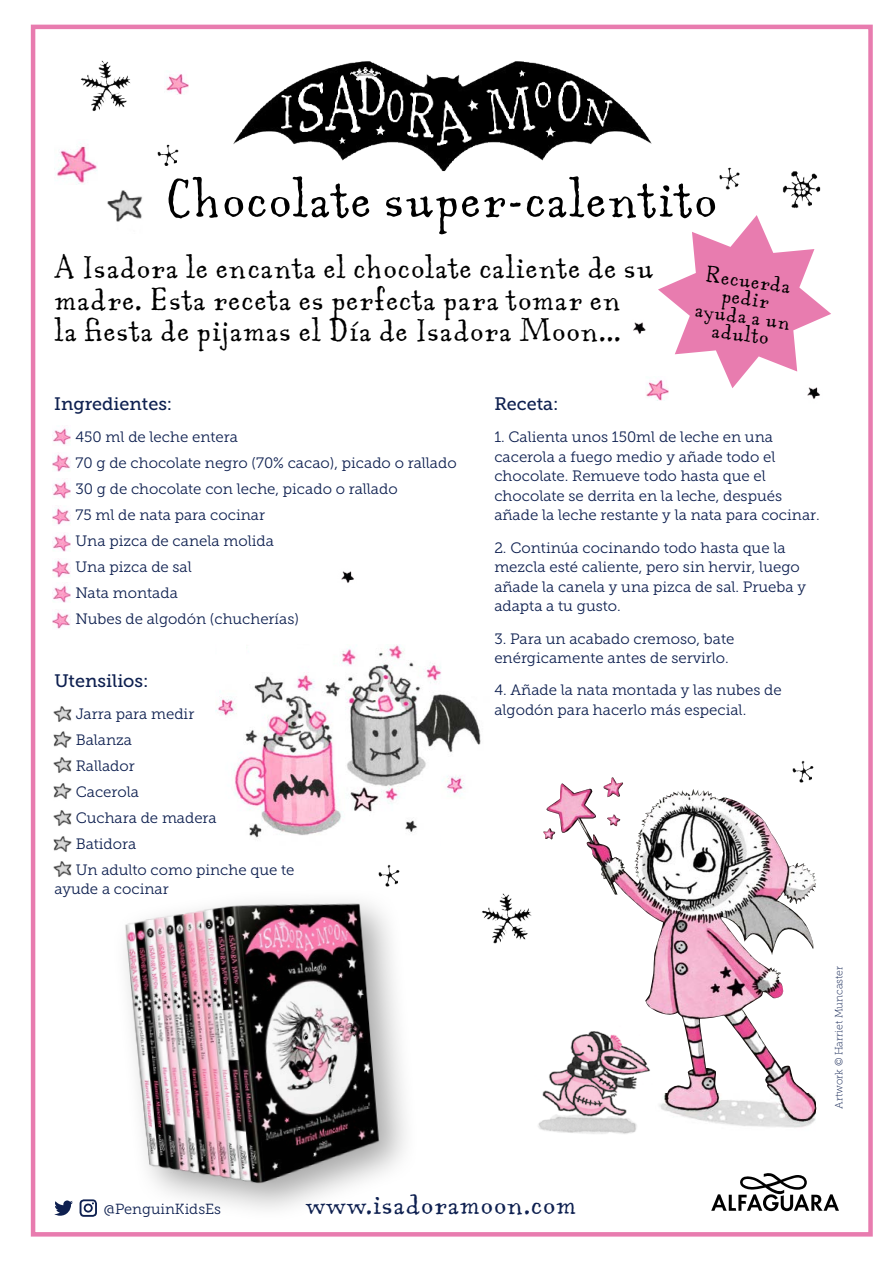
<style>
.page{position:relative;width:893px;height:1263px;background:#fff}
.page>*{position:absolute;margin:0;border:0;box-sizing:border-box;transform-origin:0 0}
.t1{font:58.2px "Aunt Mildred MVB Rg LF";color:#000}
.t2{font:34.5px/31.5px "Aunt Mildred MVB Rg LF";color:#000}
.t3{font:31.5px "Aunt Mildred MVB Rg LF";color:#0e2050}
.t4{font:24px/18px "Aunt Mildred MVB Rg LF";color:#000;text-align:center}
.t5{font:18px "Museo Slab 500";color:#0e2050}
.t6{font:15px/25.8px "Museo Slab 300";color:#0e2050}
.t7{font:14.55px "Museo Slab 300";color:#0e2050}
.t8{font:10.5px "Museo Slab 100";color:#0e2050}
</style>
<div class="page">
<div style="left:31px;top:25px;width:842px;height:1211px;border:4px solid #e87caf"></div>
<svg style="left:54px;top:1200px;width:19px;height:16px"></svg>
<svg style="left:80px;top:1199px;width:17px;height:18px"></svg>
<img style="left:233px;top:61px;width:419px;height:111px">
<svg style="left:658px;top:218px;width:173px;height:170px"></svg>
<img style="left:538px;top:1091px;width:99px;height:43px">
<img style="left:215px;top:645px;width:266px;height:193px">
<div style="left:342px;top:824px;width:37px;height:46px;background:#fff"></div>
<div style="left:441px;top:818px;width:37px;height:46px;background:#fff"></div>
<div style="left:436px;top:611px;width:37px;height:46px;background:#fff"></div>
<div style="left:217px;top:631px;width:28px;height:34px;background:#fff"></div>
<img style="left:341px;top:571px;width:13px;height:12px">
<img style="left:633px;top:310px;width:37px;height:44px">
<img style="left:793px;top:375px;width:38px;height:24px">
<img style="left:80px;top:60px;width:51px;height:51px">
<img style="left:482px;top:893px;width:50px;height:51px">
<img style="left:754px;top:171px;width:74px;height:52px">
<img style="left:719px;top:167px;width:44px;height:38px">
<img style="left:157px;top:144px;width:22px;height:22px">
<img style="left:792px;top:761px;width:22px;height:16px">
<img style="left:378px;top:865px;width:22px;height:19px">
<img style="left:107px;top:190px;width:36px;height:32px">
<img style="left:125px;top:884px;width:281px;height:315px">
<img style="left:52px;top:428px;width:19px;height:17px">
<img style="left:55px;top:145px;width:42px;height:39px">
<img style="left:166px;top:74px;width:22px;height:21px">
<img style="left:646px;top:376px;width:23px;height:25px">
<img style="left:52px;top:454px;width:19px;height:17px">
<img style="left:52px;top:481px;width:19px;height:17px">
<img style="left:52px;top:534px;width:19px;height:17px">
<img style="left:52px;top:585px;width:19px;height:17px">
<img style="left:52px;top:508px;width:19px;height:17px">
<img style="left:52px;top:560px;width:19px;height:17px">
<img style="left:52px;top:612px;width:19px;height:17px">
<img style="left:53px;top:706px;width:18px;height:16px">
<img style="left:53px;top:757px;width:18px;height:16px">
<img style="left:53px;top:810px;width:18px;height:16px">
<img style="left:53px;top:861px;width:18px;height:16px">
<img style="left:53px;top:731px;width:19px;height:17px">
<img style="left:53px;top:783px;width:19px;height:16px">
<img style="left:53px;top:836px;width:19px;height:16px">
<img style="left:711px;top:1122px;width:102px;height:6px">
<img style="left:545px;top:777px;width:271px;height:345px">
<svg style="left:711px;top:1173px;width:128px;height:38px"></svg>
<h1 class="t1" style="left:165px;top:164px;width:554px">Chocolate super-calentito</h1>
<h3 class="t4" style="left:701px;top:265px;width:98px;rotate:8deg">Recuerda pedir ayuda a un adulto</h3>
<h2 class="t2" style="left:54px;top:253px;width:601px">A Isadora le encanta el chocolate caliente de su madre. Esta receta es perfecta para tomar en<br>la fiesta de pijamas el Día de Isadora Moon...</h2>
<p class="t5" style="left:54px;top:394px;width:120px">Ingredientes:</p>
<p class="t6" style="left:75px;top:424px;width:383px">450 ml de leche entera<br>70 g de chocolate negro (70% cacao), picado o rallado<br>30 g de chocolate con leche, picado o rallado<br>75 ml de nata para cocinar<br>Una pizca de canela molida<br>Una pizca de sal<br>Nata montada<br>Nubes de algodón (chucherías)</p>
<p class="t5" style="left:54px;top:671px;width:96px">Utensilios:</p>
<p class="t6" style="left:76px;top:701px;width:220px">Jarra para medir<br>Balanza<br>Rallador<br>Cacerola<br>Cuchara de madera<br>Batidora<br>Un adulto como pinche que te</p>
<p class="t6" style="left:54px;top:876px;width:116px">ayude a cocinar</p>
<p class="t5" style="left:494px;top:394px;width:66px">Receta:</p>
<p class="t6" style="left:494px;top:428px;width:327px;line-height:19.5px">1. Calienta unos 150ml de leche en una cacerola a fuego medio y añade todo el chocolate. Remueve todo hasta que el chocolate se derrita en la leche, después añade la leche restante y la nata para cocinar.</p>
<p class="t6" style="left:494px;top:538px;width:313px;line-height:19.5px">2. Continúa cocinando todo hasta que la mezcla esté caliente, pero sin hervir, luego añade la canela y una pizca de sal. Prueba y adapta a tu gusto.</p>
<p class="t6" style="left:494px;top:629px;width:242px;line-height:19.5px">3. Para un acabado cremoso, bate enérgicamente antes de servirlo.</p>
<p class="t6" style="left:494px;top:680px;width:289px;line-height:19.5px">4. Añade la nata montada y las nubes de algodón para hacerlo más especial.</p>
<p class="t8" style="left:833px;top:1109px;width:144px;rotate:-90deg">Artwork © Harriet Muncaster</p>
<p class="t7" style="left:104px;top:1201px;width:119px">@PenguinKidsEs</p>
<h3 class="t3" style="left:306px;top:1185px;width:272px">www.isadoramoon.com</h3>
</div>
